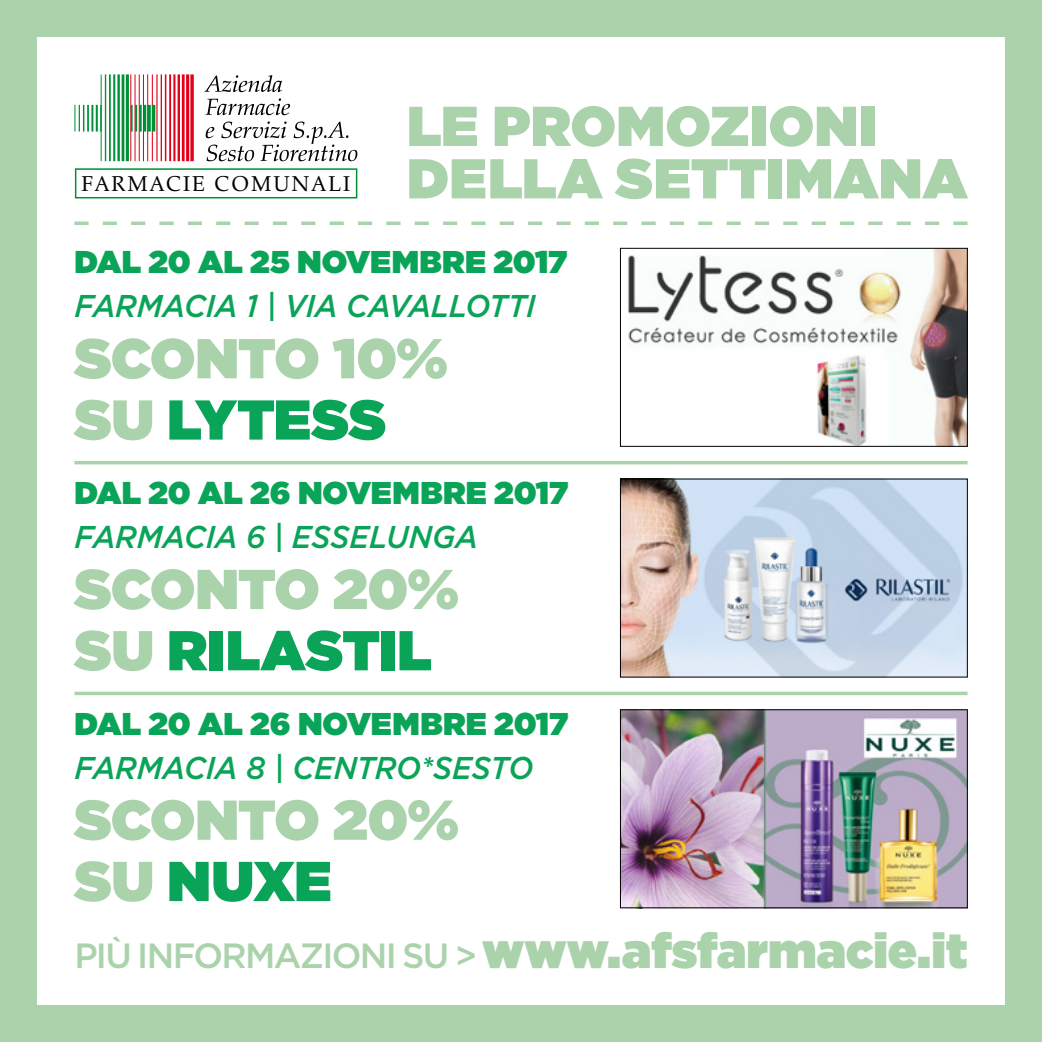
<style>
.page{position:relative;width:1042px;height:1042px;background:#aad3ac}
.page>*{position:absolute;margin:0;border:0;box-sizing:border-box;transform-origin:0 0}
.t1{font:900 56px/61.2px "Gotham";color:#aad3ac}
.t2{font:500 35px "Gotham";letter-spacing:-.045em;color:#aad3ac}
.t3{font:italic 500 31.5px "Gotham";letter-spacing:-.01em;color:#0aa459;scale:.95 1}
.t4{font:900 31.5px "Gotham";letter-spacing:-.005em;color:#0aa459}
.t5{font:21.35px "Zapf Calligraphic 801 BT";letter-spacing:.1em;color:#000}
.s1{color:#0aa459}
.s2{font-weight:900;font-size:49px}
</style>
<div class="page">
<div style="left:37px;top:37px;width:968px;height:968px;background:#fff"></div>
<img style="left:622px;top:481px;width:343px;height:194px">
<svg style="left:190px;top:74px;width:4px;height:87px"></svg>
<hr style="left:186px;top:74px;width:3px;height:87px;background:#e2001a">
<hr style="left:182px;top:74px;width:3px;height:87px;background:#e2001a">
<hr style="left:178px;top:74px;width:2px;height:87px;background:#e2001a">
<hr style="left:173px;top:74px;width:2px;height:87px;background:#e2001a">
<hr style="left:169px;top:74px;width:2px;height:87px;background:#e2001a">
<hr style="left:165px;top:74px;width:1px;height:87px;background:#e2001a">
<hr style="left:161px;top:74px;width:1px;height:87px;background:#e2001a">
<hr style="left:156px;top:74px;width:2px;height:87px;background:#e2001a">
<hr style="left:152px;top:74px;width:1px;height:87px;background:#e2001a">
<hr style="left:147px;top:74px;width:1px;height:87px;background:#e2001a">
<hr style="left:143px;top:74px;width:1px;height:87px;background:#e2001a">
<hr style="left:139px;top:74px;width:1px;height:87px;background:#e2001a">
<hr style="left:135px;top:74px;width:1px;height:87px;background:#e2001a">
<hr style="left:130px;top:74px;width:1px;height:87px;background:#e2001a">
<hr style="left:105px;top:74px;width:1px;height:87px;background:#009037">
<hr style="left:109px;top:74px;width:2px;height:87px;background:#009037">
<hr style="left:113px;top:74px;width:2px;height:87px;background:#009037">
<hr style="left:117px;top:74px;width:3px;height:87px;background:#009037">
<hr style="left:122px;top:74px;width:2px;height:87px;background:#009037">
<hr style="left:126px;top:74px;width:3px;height:87px;background:#009037">
<hr style="left:101px;top:74px;width:1px;height:87px;background:#009037">
<svg style="left:74px;top:105px;width:10px;height:27px"></svg>
<hr style="left:87px;top:105px;width:2px;height:27px;background:#009037">
<hr style="left:91px;top:105px;width:2px;height:27px;background:#009037">
<hr style="left:96px;top:105px;width:2px;height:27px;background:#009037">
<hr style="left:100px;top:105px;width:2px;height:27px;background:#009037">
<hr style="left:152px;top:105px;width:3px;height:27px;background:#009037">
<hr style="left:148px;top:105px;width:3px;height:27px;background:#009037">
<hr style="left:143px;top:105px;width:3px;height:27px;background:#009037">
<hr style="left:139px;top:105px;width:3px;height:27px;background:#009037">
<hr style="left:135px;top:105px;width:2px;height:27px;background:#009037">
<hr style="left:131px;top:105px;width:2px;height:27px;background:#009037">
<svg style="left:206px;top:121px;width:151px;height:40px"></svg>
<svg style="left:205px;top:98px;width:85px;height:17px"></svg>
<svg style="left:204px;top:75px;width:78px;height:17px"></svg>
<svg style="left:75px;top:168px;width:282px;height:30px"></svg>
<svg style="left:74px;top:221px;width:893px;height:4px"></svg>
<hr style="left:74px;top:461px;width:893px;height:3px;background:#aad3ac">
<svg style="left:74px;top:691px;width:893px;height:4px;background:#b8dab9"></svg>
<img style="left:628px;top:250px;width:337px;height:194px">
<div style="left:620px;top:248px;width:347px;height:198px;border:1px solid #000"></div>
<img style="left:622px;top:711px;width:343px;height:195px">
<div style="left:620px;top:709px;width:347px;height:199px;border:1px solid #000"></div>
<p class="t5" style="left:81px;top:171px;width:270px">FARMACIE COMUNALI</p>
<p class="t1" style="left:407px;top:99px;width:562px;line-height:52.5px">LE PROMOZIONI<br>DELLA SETTIMANA</p>
<p class="t4" style="left:74px;top:239px;width:494px">DAL 20 AL 25 NOVEM BRE 2017</p>
<p class="t3" style="left:74px;top:285px;width:332px">FARMACIA 1 | VIA CAVA</p>
<p class="t3" style="left:431px;top:285px;width:56px">LLOTTI</p>
<p class="t1" style="left:74px;top:327px;width:375px">SCONTO 10%<br>SU <span class="s1">LYTESS</span></p>
<p class="t4" style="left:74px;top:470px;width:495px">DAL 20 AL 26 NOVEM BRE 2017</p>
<p class="t3" style="left:74px;top:516px;width:425px">FARMACIA 6 | ESSELUNGA</p>
<p class="t1" style="left:74px;top:558px;width:386px">SCONTO 20%<br>SU <span class="s1">RILASTIL</span></p>
<p class="t4" style="left:74px;top:701px;width:495px">DAL 20 AL 26 NOVEM BRE 2017</p>
<p class="t3" style="left:74px;top:747px;width:485px">FARMACIA 8 | CENTRO*SESTO</p>
<p class="t1" style="left:74px;top:788px;width:386px">SCONTO 20%<br>SU <span class="s1">NUXE</span></p>
<p class="t2" style="left:74px;top:932px;width:894px">Più INFORMAZIONI SU &gt; <span class="s2">WWW.AFSFARMACIE.IT</span></p>
</div>
